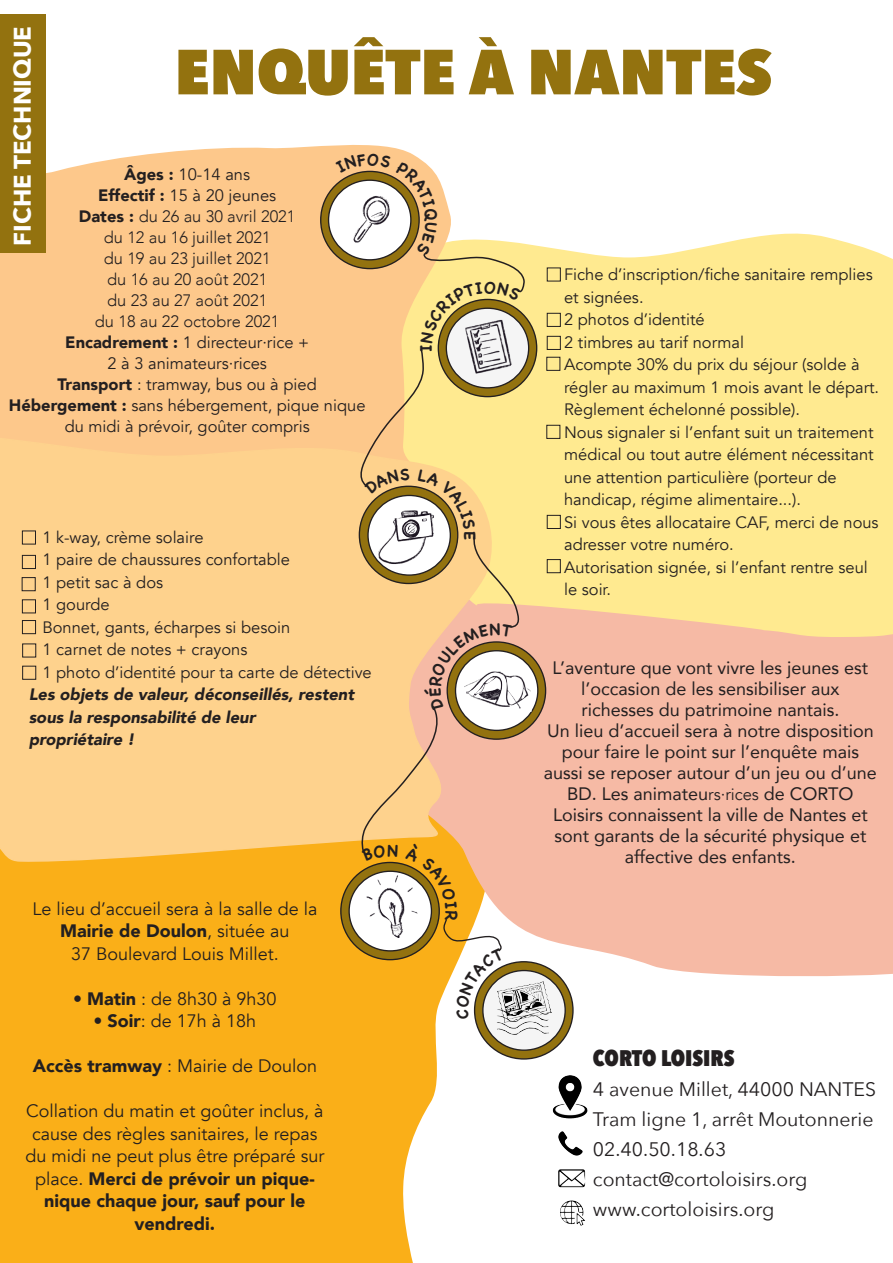
<style>
.page{position:relative;width:893px;height:1263px;background:#fff}
.page>*{position:absolute;margin:0;border:0;box-sizing:border-box;transform-origin:0 0}
.t1{font:800 63px "Avenir Next Condensed";color:#93720f;scale:1.19 1}
.t2{font:700 24px "Avenir Next";color:#fff}
.t3{font:800 22.5px "Avenir Next Condensed";color:#231f20}
.t4{font:19.5px "Avenir Next";color:#231f20}
.t5{font:18px/21px "Avenir";color:#231f20;text-align:center}
.t6{font:18px/22.5px "Avenir";color:#231f20;text-align:center}
.t7{font:16.5px/22.5px "Avenir";color:#231f20}
.t8{font:300 16.5px "Avenir";color:#231f20}
.t9{font:italic 900 16.5px/22.5px "Avenir";color:#231f20}
.s1{font-weight:900}
.s2{font-size:16.5px}
</style>
<div class="page">
<svg style="left:0;top:863px;width:498px;height:400px;background:#fab832"></svg>
<div style="left:532px;top:233px;width:361px;height:229px;background:#ffea90"></div>
<div style="left:0;top:145px;width:335px;height:285px;background:#fdc88b"></div>
<svg style="left:300px;top:462px;width:593px;height:518px;background:#f9ca9d"></svg>
<div style="left:0;top:430px;width:335px;height:433px;background:#fed28d"></div>
<div style="left:0;top:14px;width:46px;height:238px;background:#93720f"></div>
<svg style="left:321px;top:171px;width:98px;height:98px"></svg>
<div style="left:329px;top:180px;width:82px;height:80px;background:#fff;border-radius:50%"></div>
<svg style="left:447px;top:642px;width:99px;height:97px"></svg>
<svg style="left:455px;top:651px;width:83px;height:79px"></svg>
<svg style="left:475px;top:962px;width:98px;height:97px;background:#806412"></svg>
<div style="left:483px;top:970px;width:82px;height:80px;background:#f5f5f5;border-radius:50%"></div>
<img style="left:497px;top:981px;width:55px;height:53px">
<div style="left:22px;top:643px;width:14px;height:14px;border:1px solid #231f20"></div>
<div style="left:22px;top:620px;width:14px;height:14px;border:1px solid #231f20"></div>
<div style="left:22px;top:577px;width:14px;height:14px;border:1px solid #231f20"></div>
<div style="left:22px;top:555px;width:14px;height:14px;border:1px solid #231f20"></div>
<div style="left:22px;top:531px;width:14px;height:13px;border:1px solid #231f20"></div>
<img style="left:560px;top:1200px;width:11px;height:22px">
<img style="left:558px;top:1131px;width:10px;height:20px">
<img style="left:558px;top:1075px;width:12px;height:36px">
<img style="left:558px;top:1169px;width:27px;height:18px">
<div style="left:547px;top:268px;width:14px;height:13px;border:1px solid #231f20"></div>
<div style="left:547px;top:336px;width:14px;height:14px;border:1px solid #231f20"></div>
<div style="left:546px;top:357px;width:14px;height:14px;border:1px solid #231f20"></div>
<div style="left:547px;top:515px;width:14px;height:14px;border:1px solid #231f20"></div>
<div style="left:546px;top:425px;width:14px;height:14px;border:1px solid #231f20"></div>
<div style="left:547px;top:313px;width:14px;height:14px;border:1px solid #231f20"></div>
<div style="left:22px;top:599px;width:14px;height:14px;border:1px solid #231f20"></div>
<div style="left:547px;top:559px;width:14px;height:14px;border:1px solid #231f20"></div>
<div style="left:22px;top:666px;width:14px;height:14px;border:1px solid #231f20"></div>
<svg style="left:335px;top:145px;width:197px;height:874px"></svg>
<p class="t2" style="left:2px;top:245px;width:221px;rotate:-90deg">FICHE TECHNIQUE</p>
<p class="t1" style="left:175px;top:33px;width:504px">ENQUÊTE À NANTES</p>
<p class="t7" style="left:124px;top:163px;width:127px"><span class="s1">Âges :</span> 10-14 ans</p>
<p class="t7" style="left:98px;top:184px;width:180px"><span class="s1">Effectif :</span> 15 à 20 jeunes</p>
<p class="t8" style="left:79px;top:207px;width:218px"><span class="s1">Dates :</span> du 26 au 30 avril 2021</p>
<p class="t8" style="left:104px;top:228px;width:168px">du 12 au 16 juillet 2021</p>
<p class="t8" style="left:104px;top:249px;width:168px">du 19 au 23 juillet 2021</p>
<p class="t8" style="left:107px;top:270px;width:162px">du 16 au 20 août 2021</p>
<p class="t8" style="left:107px;top:291px;width:162px">du 23 au 27 août 2021</p>
<p class="t8" style="left:95px;top:312px;width:186px">du 18 au 22 octobre 2021</p>
<p class="t7" style="left:65px;top:331px;width:245px"><span class="s1">Encadrement :</span> 1 directeur·rice +</p>
<p class="t7" style="left:107px;top:352px;width:161px">2 à 3 animateurs·rices</p>
<p class="t7" style="left:58px;top:373px;width:261px"><span class="s1">Transport</span> : tramway, bus ou à pied</p>
<p class="t7" style="left:9px;top:395px;width:358px;line-height:21px;text-align:center"><span class="s1">Hébergement :</span> sans hébergement, pique nique du midi à prévoir, goûter compris</p>
<p class="t7" style="left:564px;top:263px;width:310px">Fiche d’inscription/fiche sanitaire remplies et signées.</p>
<p class="t7" style="left:564px;top:308px;width:142px">2 photos d’identité</p>
<p class="t7" style="left:564px;top:331px;width:181px">2 timbres au tarif normal</p>
<p class="t7" style="left:564px;top:353px;width:317px">Acompte 30% du prix du séjour (solde à régler au maximum 1 mois avant le départ.<br>Règlement échelonné possible).</p>
<p class="t7" style="left:564px;top:421px;width:311px;text-align:justify">Nous signaler si l’enfant suit un traitement médical ou tout autre élément nécessitant une attention particulière (porteur de</p>
<p class="t7" style="left:564px;top:488px;width:238px">handicap, régime alimentaire...).</p>
<p class="t7" style="left:564px;top:511px;width:316px">Si vous êtes allocataire CAF, merci de nous adresser votre numéro.</p>
<p class="t7" style="left:564px;top:556px;width:305px">Autorisation signée, si l’enfant rentre seul le soir.</p>
<p class="t7" style="left:42px;top:526px;width:163px">1 k-way, crème solaire</p>
<p class="t7" style="left:42px;top:548px;width:249px">1 paire de chaussures confortable</p>
<p class="t7" style="left:42px;top:571px;width:122px">1 petit sac à dos</p>
<p class="t7" style="left:42px;top:593px;width:69px">1 gourde</p>
<p class="t7" style="left:42px;top:616px;width:249px">Bonnet, gants, écharpes si besoin</p>
<p class="t7" style="left:42px;top:638px;width:207px">1 carnet de notes + crayons</p>
<p class="t7" style="left:42px;top:661px;width:331px">1 photo d’identité pour ta carte de détective</p>
<p class="t9" style="left:29px;top:683px;width:331px">Lesobjetsde valeur,déconseillés,restent sousla responsabilité de leur</p>
<p class="t9" style="left:29px;top:728px;width:112px">propriétaire !</p>
<p class="t5" style="left:544px;top:657px;width:335px">L’aventure que vont vivre les jeunes est l’occasion de les sensibiliser aux richesses du patrimoine nantais.<br>Un lieu d’accueil sera à notre disposition pour faire le point sur l’enquête mais aussi se reposer autour d’un jeu ou d’une BD. Les animateu<span class="s2">rs·rices</span> de CORTO Loisirs connaissent la ville de Nantes et sont garants de la sécurité physique et affective des enfants.</p>
<p class="t6" style="left:32px;top:897px;width:287px">Le lieu d’accueil sera à la salle de la<br><span class="s1">Mairie de Doulon</span>, située au</p>
<p class="t6" style="left:71px;top:942px;width:209px">37 Boulevard Louis Millet.</p>
<p class="t6" style="left:73px;top:987px;width:205px">• <span class="s1">Matin</span> : de 8h30 à 9h30</p>
<p class="t6" style="left:94px;top:1010px;width:164px">• <span class="s1">Soir</span>: de 17h à 18h</p>
<p class="t6" style="left:33px;top:1055px;width:286px"><span class="s1">Accès tramway</span> : Mairie de Doulon</p>
<p class="t6" style="left:25px;top:1100px;width:300px">Collation du matin et goûter inclus, à cause des règles sanitaires, le repas du midi ne peut plus être préparé sur place. <span class="s1">Merci de prévoir un pique&shy;nique chaque jour, sauf pour le vendredi.</span></p>
<p class="t3" style="left:593px;top:1044px;width:143px">CORTO LOISIRS</p>
<p class="t4" style="left:593px;top:1073px;width:285px">4 avenue Millet, 44000 NANTES</p>
<p class="t4" style="left:593px;top:1103px;width:282px">Tram ligne 1, arrêt Moutonnerie</p>
<p class="t4" style="left:593px;top:1133px;width:135px">02.40.50.18.63</p>
<p class="t4" style="left:593px;top:1163px;width:216px">contact@cortoloisirs.org</p>
<p class="t4" style="left:593px;top:1193px;width:183px">www.cortoloisirs.org</p>
</div>
